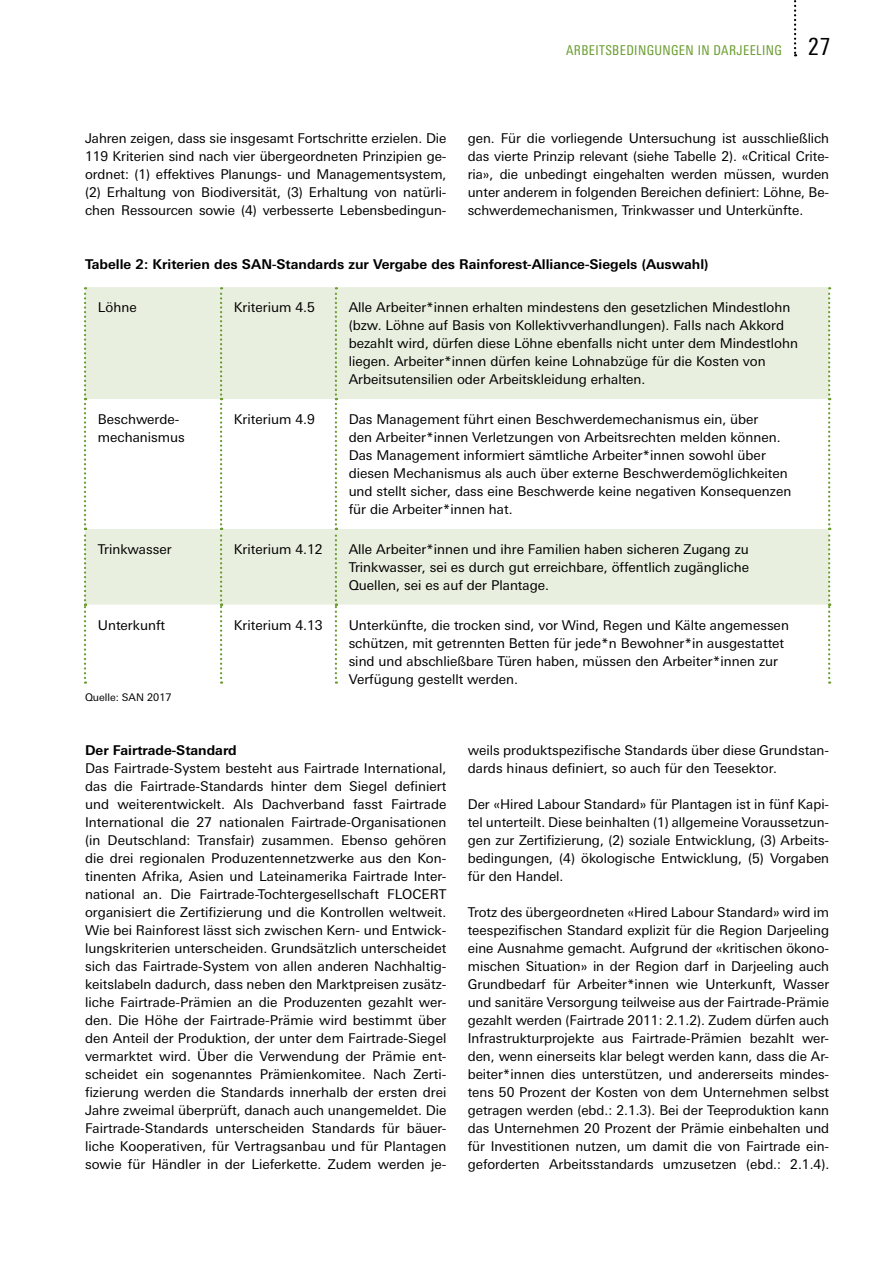
<style>
.page{position:relative;width:893px;height:1263px;background:#fff}
.page>*{position:absolute;margin:0;border:0;box-sizing:border-box;transform-origin:0 0}
.t1{font:13.5px/18px "Linotype Univers Basic";color:#000;text-align:justify}
.t2{font:700 13.5px "Linotype Univers Basic";color:#000}
.t3{font:condensed 13.5px "Linotype Univers";letter-spacing:.03em;color:#699c2d}
.t4{font:10.5px "Linotype Univers Basic";color:#000}
.s1{font-size:24px;color:#000}
</style>
<div class="page">
<svg style="left:794px;top:0;width:2px;height:56px"></svg>
<div style="left:86px;top:287px;width:742px;height:112px;background:#e9efdf"></div>
<svg style="left:86px;top:399px;width:742px;height:285px"></svg>
<svg style="left:84px;top:287px;width:2px;height:397px"></svg>
<svg style="left:220px;top:287px;width:2px;height:397px"></svg>
<svg style="left:335px;top:287px;width:2px;height:397px"></svg>
<svg style="left:828px;top:287px;width:2px;height:397px"></svg>
<p class="t3" style="left:566px;top:43px;width:266px">ARBEITSBEDINGUNGEN IN DARJEELING <span class="s1">27</span></p>
<p class="t1" style="left:85px;top:129px;width:363px">Jahren zeigen, dass sie insgesamt Fortschritte erzielen. Die 119 Kriterien sind nach vier übergeordneten Prinzipien ge&shy;ordnet: (1) effektives Planungs- und Managementsystem, (2) Erhaltung von Biodiversität, (3) Erhaltung von natürli&shy;chen Ressourcen sowie (4) verbesserte Lebensbedingun-</p>
<p class="t1" style="left:468px;top:129px;width:363px">gen. Für die vorliegende Untersuchung ist ausschließlich das vierte Prinzip relevant (siehe Tabelle 2). «Critical Crite&shy;ria», die unbedingt eingehalten werden müssen, wurden unter anderem in folgenden Bereichen definiert: Löhne, Be&shy;schwerdemechanismen, Trinkwasser und Unterkünfte.</p>
<p class="t2" style="left:85px;top:256px;width:625px">Tabelle 2: Kriterien des SAN-Standards zur Vergabe des Rainforest-Alliance-Siegels (Auswahl)</p>
<p class="t1" style="left:98px;top:298px;width:40px">Löhne</p>
<p class="t1" style="left:234px;top:298px;width:83px">Kriterium 4.5</p>
<p class="t1" style="left:349px;top:298px;width:451px;text-align:left">Alle Arbeiter*innen erhalten mindestens den gesetzlichen Mindestlohn (bzw. Löhne auf Basis von Kollektivverhandlungen). Falls nach Akkord bezahlt wird, dürfen diese Löhne ebenfalls nicht unter dem Mindestlohn liegen. Arbeiter*innen dürfen keine Lohnabzüge für die Kosten von Arbeitsutensilien oder Arbeitskleidung erhalten.</p>
<p class="t1" style="left:98px;top:410px;width:89px">Beschwerde&shy;mechanismus</p>
<p class="t1" style="left:234px;top:410px;width:83px">Kriterium 4.9</p>
<p class="t1" style="left:349px;top:410px;width:444px;text-align:left">Das Management führt einen Beschwerdemechanismus ein, über<br>den Arbeiter*innen Verletzungen von Arbeitsrechten melden können.<br>Das Management informiert sämtliche Arbeiter*innen sowohl über diesen Mechanismus als auch über externe Beschwerdemöglichkeiten und stellt sicher, dass eine Beschwerde keine negativen Konsequenzen für die Arbeiter*innen hat.</p>
<p class="t1" style="left:98px;top:540px;width:75px">Trinkwasser</p>
<p class="t1" style="left:234px;top:540px;width:90px">Kriterium 4.12</p>
<p class="t1" style="left:349px;top:540px;width:402px">Alle Arbeiter*innen und ihre Familien haben sicheren Zugang zu Trinkwasser, sei es durch gut erreichbare, öffentlich zugängliche Quellen, sei es auf der Plantage.</p>
<p class="t1" style="left:98px;top:616px;width:69px">Unterkunft</p>
<p class="t1" style="left:234px;top:616px;width:90px">Kriterium 4.13</p>
<p class="t1" style="left:349px;top:616px;width:442px;text-align:left">Unterkünfte, die trocken sind, vor Wind, Regen und Kälte angemessen schützen, mit getrennten Betten für jede*n Bewohner*in ausgestattet sind und abschließbare Türen haben, müssen den Arbeiter*innen zur Verfügung gestellt werden.</p>
<p class="t4" style="left:85px;top:691px;width:88px">Quelle: SAN 2017</p>
<p class="t2" style="left:85px;top:742px;width:153px">Der Fairtrade-Standard</p>
<p class="t1" style="left:85px;top:759px;width:363px">Das Fairtrade-System besteht aus Fairtrade International, das die Fairtrade-Standards hinter dem Siegel definiert und weiterentwickelt. Als Dachverband fasst Fairtrade International die 27 nationalen Fairtrade-Organisationen (in Deutschland: Transfair) zusammen. Ebenso gehören die drei regionalen Produzentennetzwerke aus den Kon&shy;tinenten Afrika, Asien und Lateinamerika Fairtrade Inter&shy;national an. Die Fairtrade-Tochtergesellschaft FLOCERT organisiert die Zertifizierung und die Kontrollen weltweit.<br>Wie bei Rainforest lässt sich zwischen Kern- und Entwick&shy;lungskriterien unterscheiden. Grundsätzlich unterscheidet sich das Fairtrade-System von allen anderen Nachhaltig&shy;keitslabeln dadurch, dass neben den Marktpreisen zusätz&shy;liche Fairtrade-Prämien an die Produzenten gezahlt wer&shy;den. Die Höhe der Fairtrade-Prämie wird bestimmt über den Anteil der Produktion, der unter dem Fairtrade-Siegel vermarktet wird. Über die Verwendung der Prämie ent&shy;scheidet ein sogenanntes Prämienkomitee. Nach Zerti&shy;fizierung werden die Standards innerhalb der ersten drei Jahre zweimal überprüft, danach auch unangemeldet. Die Fairtrade-Standards unterscheiden Standards für bäuer&shy;liche Kooperativen, für Vertragsanbau und für Plantagen sowie für Händler in der Lieferkette. Zudem werden je-</p>
<p class="t1" style="left:468px;top:741px;width:363px">weils produktspezifische Standards über diese Grundstan&shy;dards hinaus definiert, so auch für den Teesektor.</p>
<p class="t1" style="left:468px;top:795px;width:363px">Der «Hired Labour Standard» für Plantagen ist in fünf Kapi&shy;tel unterteilt. Diese beinhalten (1) allgemeine Voraussetzun&shy;gen zur Zertifizierung, (2) soziale Entwicklung, (3) Arbeits&shy;bedingungen, (4) ökologische Entwicklung, (5) Vorgaben für den Handel.</p>
<p class="t1" style="left:468px;top:903px;width:363px">Trotz des übergeordneten «Hired Labour Standard» wird im teespezifischen Standard explizit für die Region Darjeeling eine Ausnahme gemacht. Aufgrund der «kritischen ökono&shy;mischen Situation» in der Region darf in Darjeeling auch Grundbedarf für Arbeiter*innen wie Unterkunft, Wasser und sanitäre Versorgung teilweise aus der Fairtrade-Prämie gezahlt werden (Fairtrade 2011: 2.1.2). Zudem dürfen auch Infrastrukturprojekte aus Fairtrade-Prämien bezahlt wer&shy;den, wenn einerseits klar belegt werden kann, dass die Ar&shy;beiter*innen dies unterstützen, und andererseits mindes&shy;tens 50 Prozent der Kosten von dem Unternehmen selbst getragen werden (ebd.: 2.1.3). Bei der Teeproduktion kann das Unternehmen 20 Prozent der Prämie einbehalten und für Investitionen nutzen, um damit die von Fairtrade ein&shy;geforderten Arbeitsstandards umzusetzen (ebd.: 2.1.4).</p>
</div>
